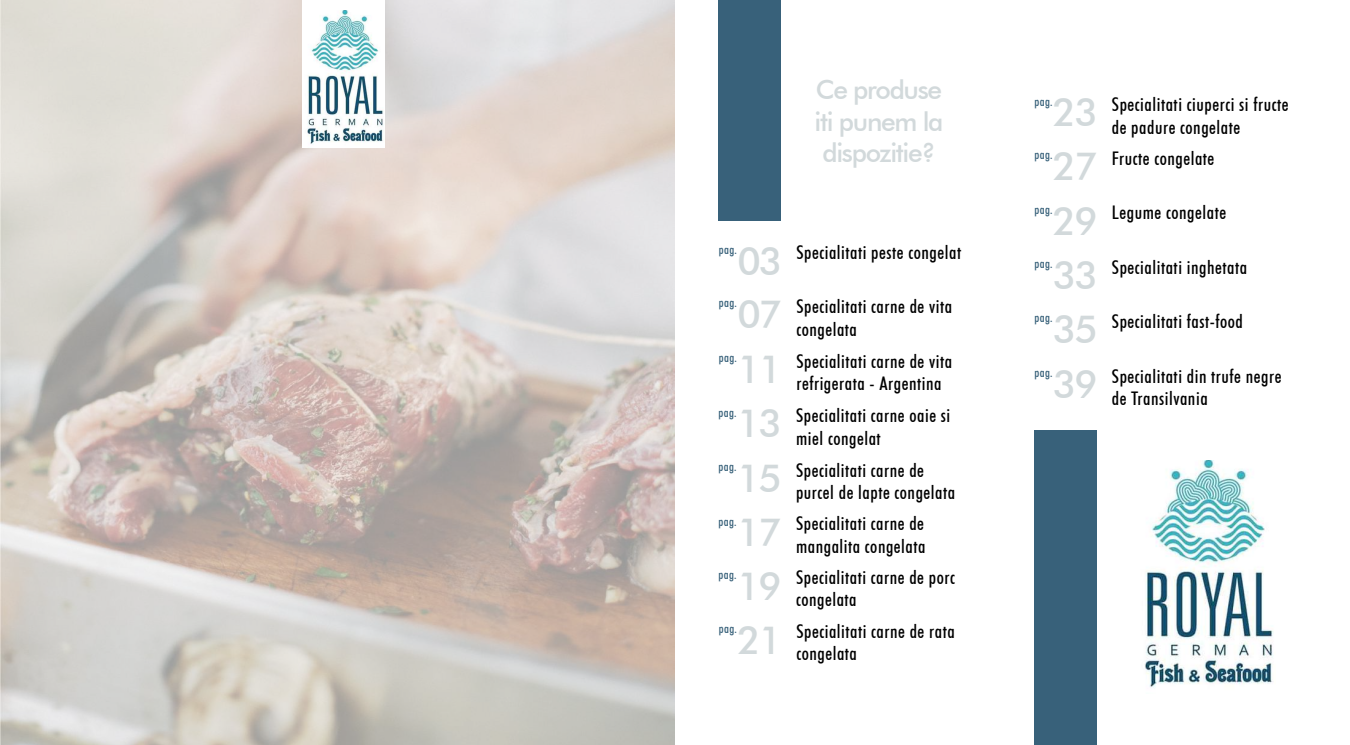
<style>
.page{position:relative;width:1350px;height:745px;background:#fff}
.page>*{position:absolute;margin:0;border:0;box-sizing:border-box;transform-origin:0 0}
.t1{font:500 26.25px/31.5px "Futura BT";letter-spacing:-.05em;color:#d2d9db;text-align:justify}
.t2{font:500 condensed 18.75px/22.5px "Futura BT";letter-spacing:.03em;color:#000}
.t3{font:500 condensed 12.5px "Futura BT";letter-spacing:.03em;color:#38617a}
.s1{font-stretch:normal;font-size:38.75px;color:#d2d9db}
</style>
<div class="page">
<img style="left:0;top:0;width:675px;height:744px">
<div style="left:303px;top:0;width:82px;height:139px;background:#fff"></div>
<img style="left:303px;top:11px;width:82px;height:137px">
<div style="left:719px;top:0;width:62px;height:220px;background:#38617a"></div>
<div style="left:1034px;top:430px;width:63px;height:314px;background:#38617a"></div>
<img style="left:1145px;top:460px;width:129px;height:228px">
<h1 class="t1" style="left:815px;top:74px;width:130px">Ce produse iti punem la dispozitie?</h1>
<p class="t2" style="left:737px;top:241px;width:225px"><span class="s1">03</span> Specialitati peste congelat</p>
<p class="t3" style="left:719px;top:241px;width:19px">pag.</p>
<p class="t2" style="left:796px;top:295px;width:157px;text-indent:-59px"><span class="s1">07</span> Specialitati carne de vita congelata</p>
<p class="t3" style="left:719px;top:295px;width:19px">pag.</p>
<p class="t2" style="left:796px;top:349px;width:157px;text-indent:-59px"><span class="s1">11</span> Specialitati carne de vita refrigerata - Argentina</p>
<p class="t3" style="left:719px;top:350px;width:19px">pag.</p>
<p class="t2" style="left:737px;top:404px;width:215px;text-align:center"><span class="s1">13</span> Specialitati carne oaie si miel congelat</p>
<p class="t3" style="left:719px;top:404px;width:19px">pag.</p>
<p class="t2" style="left:796px;top:458px;width:161px;text-indent:-59px"><span class="s1">15</span> Specialitati carne de purcel de lapte congelata</p>
<p class="t3" style="left:719px;top:458px;width:19px">pag.</p>
<p class="t2" style="left:737px;top:512px;width:190px;text-align:right"><span class="s1">17</span> Specialitati carne de mangalita congelata</p>
<p class="t3" style="left:719px;top:513px;width:19px">pag.</p>
<p class="t2" style="left:796px;top:565px;width:160px;text-indent:-59px"><span class="s1">19</span> Specialitati carne de porc congelata</p>
<p class="t3" style="left:719px;top:566px;width:19px">pag.</p>
<p class="t2" style="left:796px;top:619px;width:160px;text-indent:-59px"><span class="s1">21</span> Specialitati carne de rata congelata</p>
<p class="t3" style="left:719px;top:620px;width:19px">pag.</p>
<p class="t2" style="left:1053px;top:93px;width:237px;text-align:center"><span class="s1">23</span> Specialitati ciuperci si fructe de padure congelate</p>
<p class="t3" style="left:1034px;top:94px;width:19px">pag.</p>
<p class="t2" style="left:1053px;top:147px;width:163px"><span class="s1">27</span> Fructe congelate</p>
<p class="t3" style="left:1034px;top:147px;width:19px">pag.</p>
<p class="t2" style="left:1053px;top:201px;width:175px"><span class="s1">29</span> Legume congelate</p>
<p class="t3" style="left:1034px;top:202px;width:19px">pag.</p>
<p class="t2" style="left:1053px;top:256px;width:196px"><span class="s1">33</span> Specialitati inghetata</p>
<p class="t3" style="left:1034px;top:256px;width:19px">pag.</p>
<p class="t2" style="left:1053px;top:310px;width:191px"><span class="s1">35</span> Specialitati fast-food</p>
<p class="t3" style="left:1034px;top:310px;width:19px">pag.</p>
<p class="t2" style="left:1112px;top:364px;width:171px;text-indent:-59px"><span class="s1">39</span> Specialitati din trufe negre de Transilvania</p>
<p class="t3" style="left:1034px;top:364px;width:19px">pag.</p>
</div>
